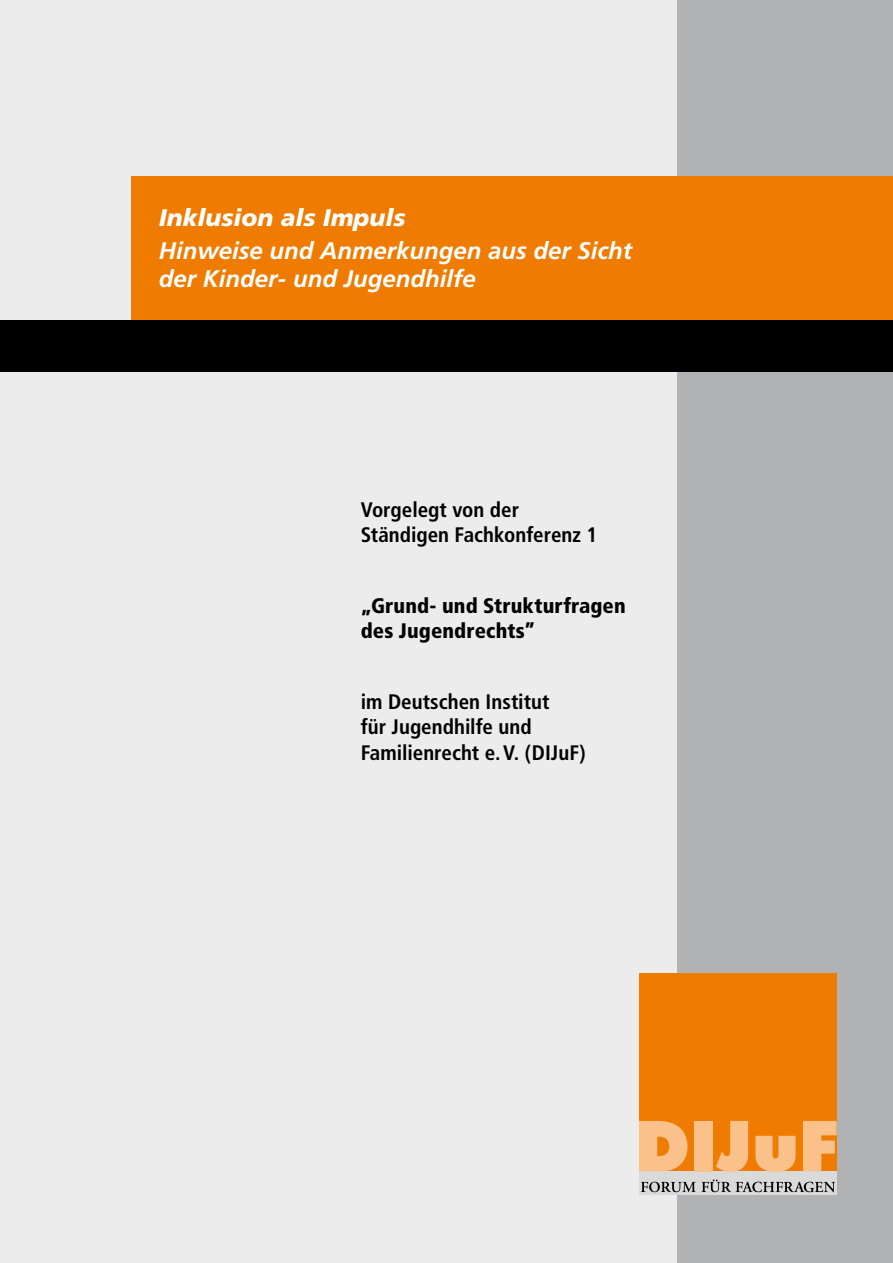
<style>
.page{position:relative;width:893px;height:1263px;background:#fff}
.page>*{position:absolute;margin:0;border:0;box-sizing:border-box;transform-origin:0 0}
.t1{font:italic 700 24px/28.5px "Frutiger";color:#fff}
.t2{font:italic 900 24px "Frutiger";color:#fff}
.t3{font:700 condensed 21px/25.2px "Frutiger";color:#000}
.t4{font:900 condensed 21px/25.2px "Frutiger";letter-spacing:.005em;color:#000}
</style>
<div class="page">
<div style="left:0;top:0;width:707px;height:1263px;background:#ececed"></div>
<div style="left:677px;top:0;width:216px;height:1263px;background:#b1b2b3"></div>
<div style="left:131px;top:176px;width:762px;height:145px;background:#ef7c00"></div>
<div style="left:0;top:320px;width:893px;height:51px;background:#000"></div>
<div style="left:639px;top:993px;width:198px;height:202px;background:#dadada"></div>
<div style="left:639px;top:974px;width:198px;height:197px;background:#ef7c00"></div>
<svg style="left:639px;top:1121px;width:48px;height:50px"></svg>
<div style="left:694px;top:1121px;width:18px;height:50px;background:#fac18a"></div>
<svg style="left:716px;top:1121px;width:32px;height:51px"></svg>
<svg style="left:755px;top:1136px;width:40px;height:36px"></svg>
<svg style="left:803px;top:1121px;width:34px;height:50px"></svg>
<svg style="left:641px;top:1182px;width:55px;height:10px"></svg>
<svg style="left:702px;top:1179px;width:133px;height:13px"></svg>
<p class="t2" style="left:159px;top:203px;width:248px">Inklusion als Impuls</p>
<p class="t1" style="left:159px;top:236px;width:475px">Hinweise und Anmerkungen aus der Sicht der Kinder- und Jugendhilfe</p>
<p class="t3" style="left:361px;top:497px;width:238px">Vorgelegt von der<br>Ständigen Fachkonferenz 1</p>
<p class="t4" style="left:361px;top:593px;width:266px">„Grund- und Strukturfragen des Jugendrechts”</p>
<p class="t3" style="left:361px;top:689px;width:226px">im Deutschen Institut<br>für Jugendhilfe und<br>Familienrecht e. V. (DIJuF)</p>
</div>
